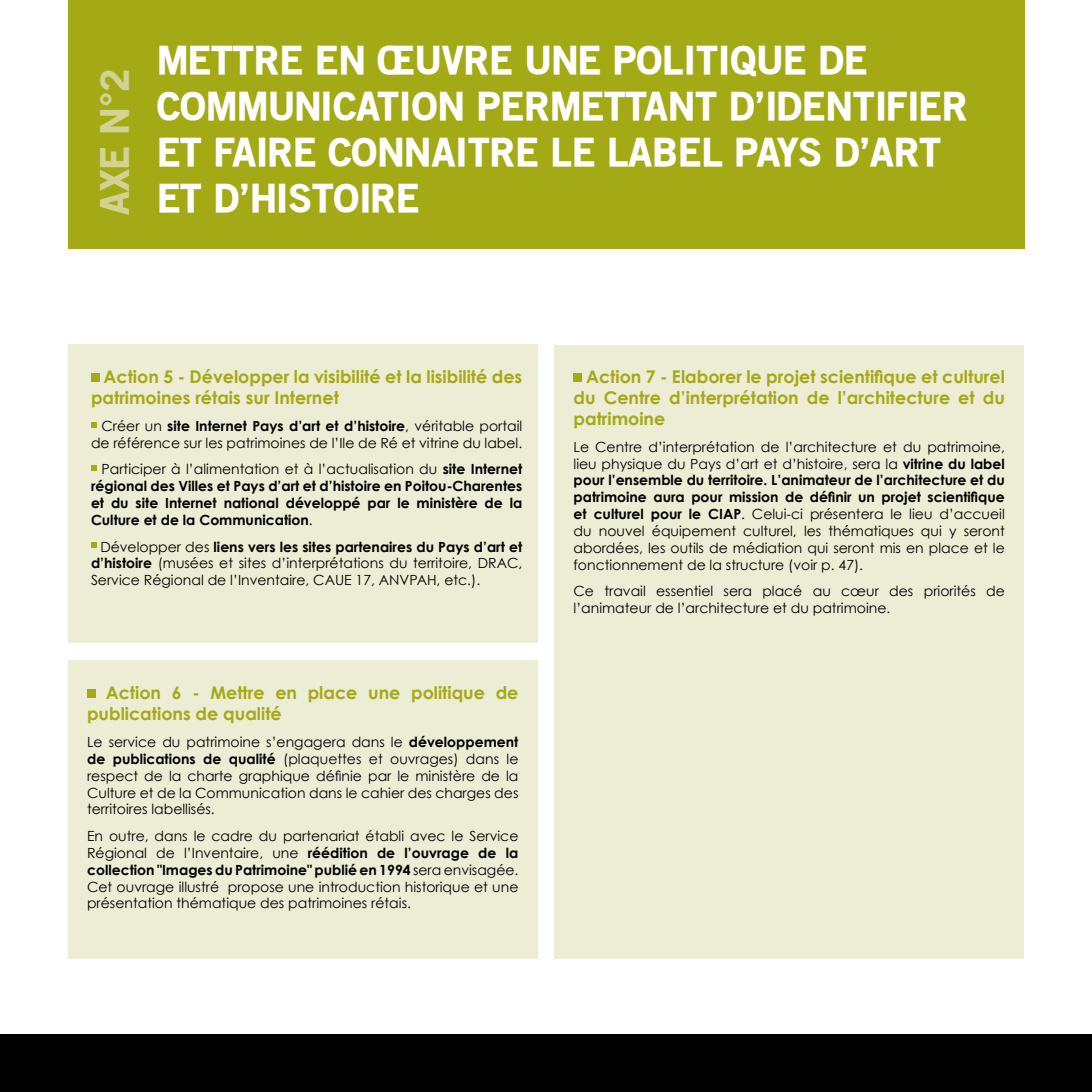
<style>
.page{position:relative;width:1092px;height:1092px;background:#fff}
.page>*{position:absolute;margin:0;border:0;box-sizing:border-box;transform-origin:0 0}
.t1{font:900 38.5px "Old Sans";letter-spacing:-.03em;color:#fff}
.t2{font:900 38.5px "Old Sans";color:#d2d292}
.t3{font:700 17.5px/21px "Century Gothic";color:#a3aa15}
.t4{font:14px/16.8px "Century Gothic";color:#000;text-align:justify}
.t5{font:700 14px/16.8px "Century Gothic";color:#000;text-align:justify}
.s1{font-weight:700}
.s2{font-weight:400}
</style>
<div class="page">
<div style="left:68px;top:345px;width:469px;height:298px;background:#edecd5"></div>
<div style="left:68px;top:660px;width:469px;height:298px;background:#edecd5"></div>
<div style="left:554px;top:345px;width:470px;height:613px;background:#edecd5"></div>
<div style="left:0;top:1033px;width:1091px;height:58px;background:#000"></div>
<div style="left:91px;top:373px;width:8px;height:8px;background:#a3aa15"></div>
<svg style="left:91px;top:422px;width:5px;height:5px"></svg>
<svg style="left:91px;top:465px;width:5px;height:6px"></svg>
<svg style="left:91px;top:543px;width:5px;height:5px"></svg>
<div style="left:573px;top:373px;width:8px;height:8px;background:#a3aa15"></div>
<div style="left:87px;top:689px;width:8px;height:8px;background:#a3aa15"></div>
<div style="left:68px;top:0;width:956px;height:248px;background:#a3aa15"></div>
<h1 class="t2" style="left:91px;top:215px;width:148px;rotate:-90deg">AXE N°2</h1>
<h1 class="t1" style="left:157px;top:36px;width:25px">METTRE</h1>
<h1 class="t1" style="left:315px;top:36px;width:235px">EN ŒUVRE UNE</h1>
<h1 class="t1" style="left:613px;top:36px;width:20px">POLITI</h1>
<h1 class="t1" style="left:730px;top:36px;width:112px">QUE DE</h1>
<h1 class="t1" style="left:157px;top:82px;width:134px">COMMUNICATION</h1>
<h1 class="t1" style="left:477px;top:82px;width:25px">PER</h1>
<h1 class="t1" style="left:549px;top:82px;width:54px">METTANT</h1>
<h1 class="t1" style="left:728px;top:82px;width:57px">D’IDENTI</h1>
<h1 class="t1" style="left:885px;top:82px;width:42px">FIER</h1>
<h1 class="t1" style="left:157px;top:128px;width:98px">ET FAIRE</h1>
<h1 class="t1" style="left:328px;top:128px;width:25px">CONNAITRE</h1>
<h1 class="t1" style="left:550px;top:128px;width:81px">LE LABEL</h1>
<h1 class="t1" style="left:734px;top:128px;width:45px">PAYS</h1>
<h1 class="t1" style="left:833px;top:128px;width:61px">D’ART</h1>
<h1 class="t1" style="left:157px;top:174px;width:115px">ET D’HISTOIRE</h1>
<p class="t3" style="left:91px;top:366px;width:433px;text-indent:13px">Action 5 - Développer la visibilité et la lisibilité des patrimoines rétais sur Internet</p>
<p class="t4" style="left:91px;top:417px;width:433px;text-align:right">Créer un <span class="s1">site Internet Pays d’art et d’histoire</span>, véritable portail de référence sur les patrimoines de l’Ile de Ré et vitrine du label.</p>
<p class="t5" style="left:91px;top:460px;width:433px;text-indent:11px"><span class="s2">Participer à l’alimentation et à l’actualisation du</span> site Internet régional des Villes et Pays d’art et d’histoire en Poitou-Charentes et du site Internet national développé par le ministère de la Culture et de la Communication<span class="s2">.</span></p>
<p class="t4" style="left:91px;top:538px;width:433px;text-indent:9px">Développer des <span class="s1">liens vers les sites partenaires du Pays d’art et d’histoire</span> (musées et sites d’interprétations du territoire, DRAC, Service Régional de l’Inventaire, CAUE 17, ANVPAH, etc.).</p>
<p class="t3" style="left:87px;top:682px;width:433px;text-indent:19px">Action 6 - Mettre en place une politique de publications de qualité</p>
<p class="t4" style="left:87px;top:733px;width:433px">Le service du patrimoine s’engagera dans le <span class="s1">développement de publications de qualité</span> (plaquettes et ouvrages) dans le respect de la charte graphique définie par le ministère de la Culture et de la Communication dans le cahier des charges des territoires labellisés.</p>
<p class="t4" style="left:87px;top:827px;width:433px">En outre, dans le cadre du partenariat établi avec le Service Régional de l’Inventaire, une <span class="s1">réédition de l’ouvrage de la collection "Images du Patrimoine" publié en 1994</span> sera envisagée.<br>Cet ouvrage illustré propose une introduction historique et une présentation thématique des patrimoines rétais.</p>
<p class="t3" style="left:573px;top:366px;width:433px;text-align:justify;text-indent:12px">Action 7 - Elaborer le projet scientifique et culturel du Centre d’interprétation de l’architecture et du patrimoine</p>
<p class="t4" style="left:573px;top:438px;width:433px">Le Centre d’interprétation de l’architecture et du patrimoine, lieu physique du Pays d’art et d’histoire, sera la <span class="s1">vitrine du label pour l’ensemble du territoire. L’animateur de l’architecture et du patrimoine aura pour mission de définir un projet scientifique et culturel pour le CIAP</span>. Celui-ci présentera le lieu d’accueil du nouvel équipement culturel, les thématiques qui y seront abordées, les outils de médiation qui seront mis en place et le fonctionnement de la structure (voir p. 47).</p>
<p class="t4" style="left:573px;top:582px;width:433px">Ce travail essentiel sera placé au cœur des priorités de l’animateur de l’architecture et du patrimoine.</p>
</div>
